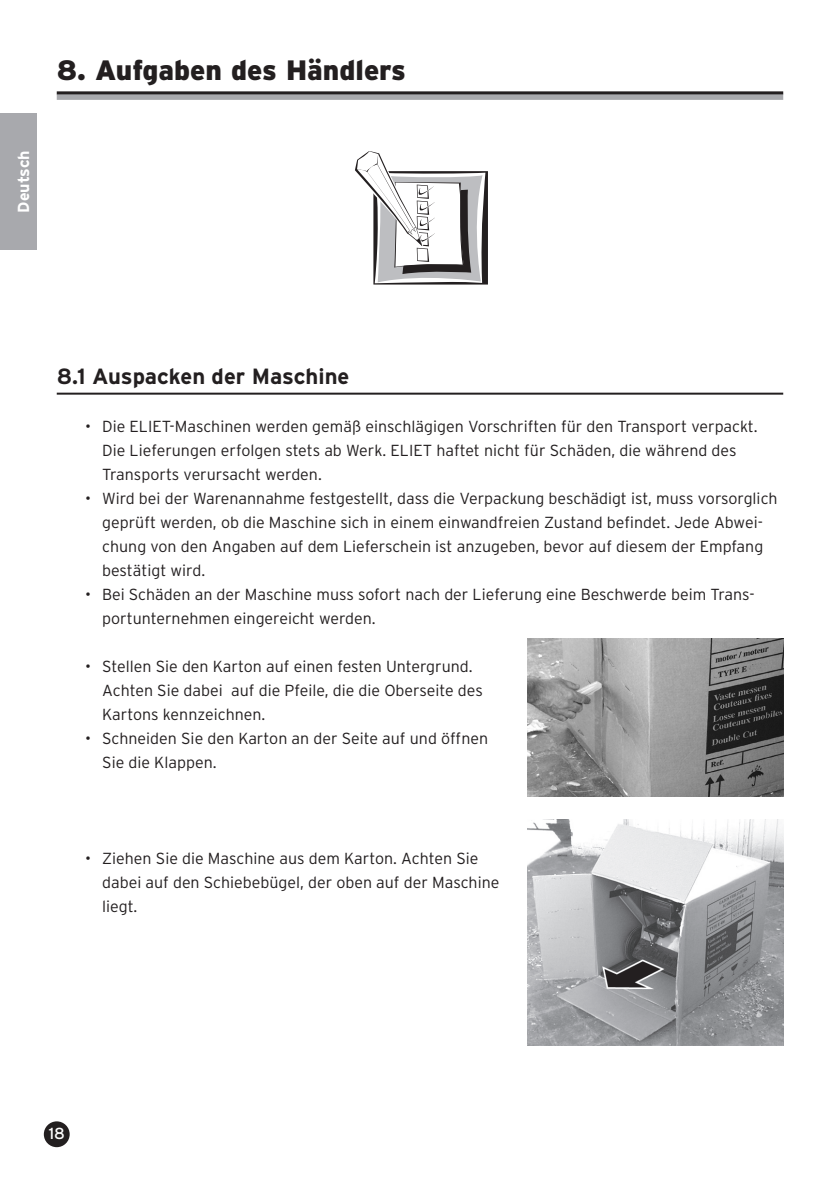
<style>
.page{position:relative;width:840px;height:1191px;background:#fff}
.page>*{position:absolute;margin:0;border:0;box-sizing:border-box;transform-origin:0 0}
.t1{font:900 28px "Interstate";color:#231f20}
.t2{font:700 22px "Interstate";color:#231f20}
.t3{font:300 16px/24px "Interstate";color:#231f20}
.t4{font:700 16px "Interstate";color:#fff}
.t5{font:16px "Interstate";color:#fff}
</style>
<div class="page">
<img style="left:527px;top:819px;width:255px;height:226px">
<img style="left:527px;top:638px;width:255px;height:159px">
<svg style="left:355px;top:151px;width:132px;height:133px"></svg>
<div style="left:45px;top:1122px;width:24px;height:24px;background:#231f20;border-radius:50%"></div>
<div style="left:44px;top:1121px;width:26px;height:26px;border:2px solid #231f20;border-radius:50%"></div>
<div style="left:0;top:113px;width:37px;height:136px;background:#a8a9ad"></div>
<div style="left:57px;top:94px;width:725px;height:6px;background:#a8a9ad"></div>
<hr style="left:57px;top:91px;width:725px;height:3px;background:#231f20">
<hr style="left:57px;top:393px;width:725px;height:2px;background:#231f20">
<p class="t4" style="left:14px;top:213px;width:64px;rotate:-90deg">Deutsch</p>
<h1 class="t1" style="left:57px;top:53px;width:350px">8. Aufgaben des Händlers</h1>
<h2 class="t2" style="left:57px;top:363px;width:294px">8.1 Auspacken der Maschine</h2>
<p class="t3" style="left:102px;top:414px;width:656px;text-indent:-17px">• Die ELIET-Maschinen werden gemäß einschlägigen Vorschriften für den Transport verpackt.<br>Die Lieferungen erfolgen stets ab Werk. ELIET haftet nicht für Schäden, die während des<br>Transports verursacht werden.</p>
<p class="t3" style="left:102px;top:486px;width:676px;text-indent:-17px">• Wird bei der Warenannahme festgestellt, dass die Verpackung beschädigt ist, muss vorsorglich geprüft werden, ob die Maschine sich in einem einwandfreien Zustand befindet. Jede Abwei&shy;chung von den Angaben auf dem Lieferschein ist anzugeben, bevor auf diesem der Empfang bestätigt wird.</p>
<p class="t3" style="left:102px;top:582px;width:653px;text-indent:-17px">• Bei Schäden an der Maschine muss sofort nach der Lieferung eine Beschwerde beim Trans&shy;portunternehmen eingereicht werden.</p>
<p class="t3" style="left:102px;top:654px;width:382px;text-indent:-17px">• Stellen Sie den Karton auf einen festen Untergrund.<br>Achten Sie dabei auf die Pfeile, die die Oberseite des<br>Kartons kennzeichnen.</p>
<p class="t3" style="left:102px;top:726px;width:387px;text-indent:-17px">• Schneiden Sie den Karton an der Seite auf und öffnen<br>Sie die Klappen.</p>
<p class="t3" style="left:102px;top:846px;width:398px;text-indent:-17px">• Ziehen Sie die Maschine aus dem Karton. Achten Sie dabei auf den Schiebebügel, der oben auf der Maschine liegt.</p>
<p class="t5" style="left:49px;top:1124px;width:18px">18</p>
</div>
